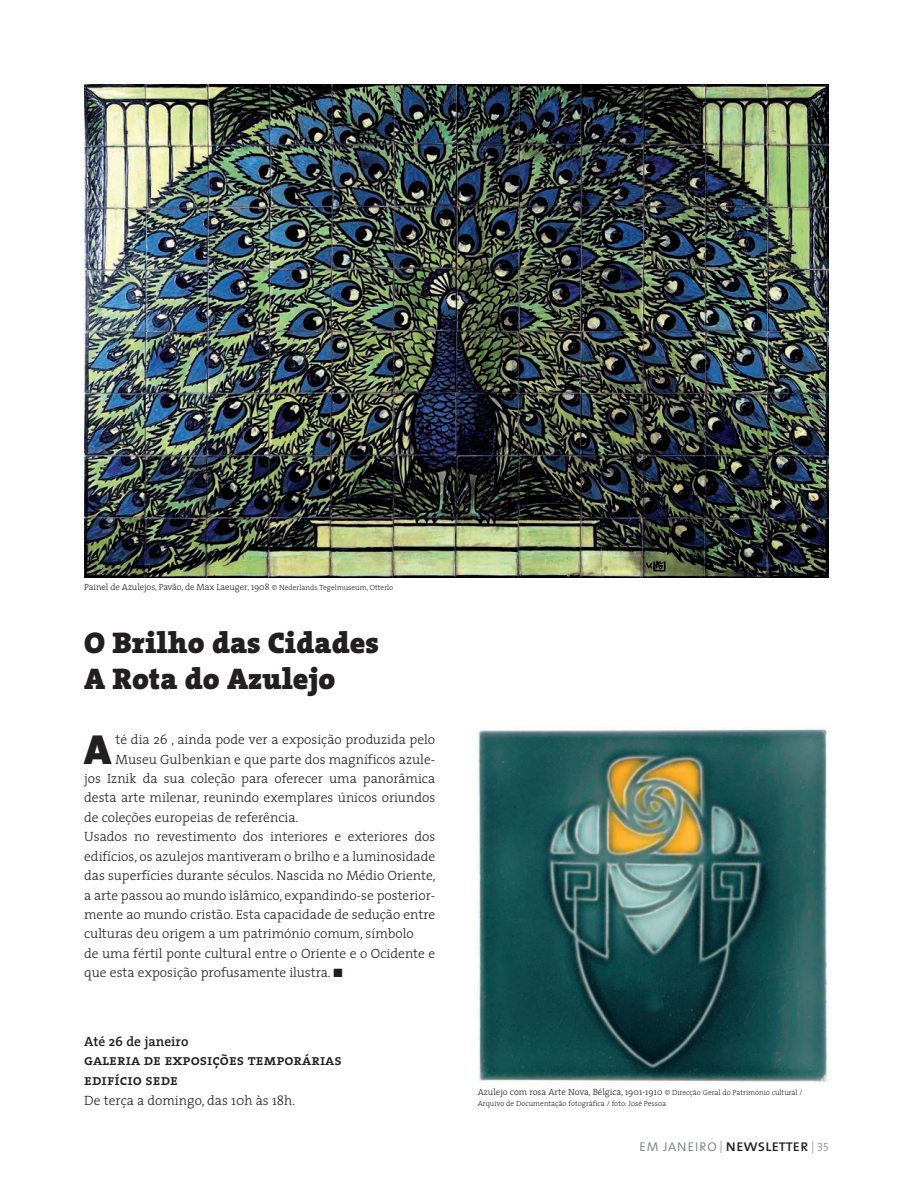
<style>
.page{position:relative;width:913px;height:1189px;background:#fff}
.page>*{position:absolute;margin:0;border:0;box-sizing:border-box;transform-origin:0 0}
.t1{font:42.3px "The Sans Black Caps";color:#231f20}
.t2{font:900 30px/36px "The Serif";color:#231f20}
.t3{font:16.5px "The Mix Caps";letter-spacing:-.01em;color:#231f20}
.t4{font:15px/19.4px "The Serif Semi Bold Caps";color:#231f20}
.t5{font:300 13.5px "The Serif";color:#231f20}
.t6{font:600 13.5px "The Serif";color:#231f20}
.t7{font:300 9px "The Serif";letter-spacing:-.01em;color:#231f20}
.t8{font:300 7.5px "The Serif";color:#231f20}
.s1{font-size:7.5px}
.s2{font-family:"The Mix Light Caps";color:#808285}
.s3{font-family:"The Serif Light Caps";font-size:12px;color:#808285}
</style>
<div class="page">
<img style="left:477px;top:727px;width:351px;height:355px">
<img style="left:84px;top:84px;width:744px;height:493px">
<p class="t7" style="left:84px;top:580px;width:310px">Painel de Azulejos, Pavão, de Max Laeuger, 1908 <span class="s1">© Nederlands Tegelmuseum, Otterlo</span></p>
<h2 class="t2" style="left:84px;top:624px;width:296px">O Brilho das Cidades<br>A Rota do Azulejo</h2>
<h1 class="t1" style="left:84px;top:713px;width:29px">A</h1>
<p class="t5" style="left:115px;top:728px;width:321px">té dia 26 , ainda pode ver a exposição produzida pelo</p>
<p class="t5" style="left:115px;top:748px;width:321px">Museu Gulbenkian e que parte dos magníficos azule-</p>
<p class="t5" style="left:84px;top:767px;width:352px">jos Iznik da sua coleção para oferecer uma panorâmica</p>
<p class="t5" style="left:84px;top:787px;width:352px">desta arte milenar, reunindo exemplares únicos oriundos</p>
<p class="t5" style="left:84px;top:806px;width:216px">de coleções europeias de referência.</p>
<p class="t5" style="left:84px;top:825px;width:352px">Usados no revestimento dos interiores e exteriores dos</p>
<p class="t5" style="left:84px;top:845px;width:352px">edifícios, os azulejos mantiveram o brilho e a luminosidade</p>
<p class="t5" style="left:84px;top:864px;width:353px">das superfícies durante séculos. Nascida no Médio Oriente,</p>
<p class="t5" style="left:84px;top:884px;width:352px">a arte passou ao mundo islâmico, expandindo-se posterior-</p>
<p class="t5" style="left:84px;top:903px;width:352px">mente ao mundo cristão. Esta capacidade de sedução entre</p>
<p class="t5" style="left:84px;top:923px;width:331px">culturas deu origem a um património comum, símbolo</p>
<p class="t5" style="left:84px;top:942px;width:352px">de uma fértil ponte cultural entre o Oriente e o Ocidente e</p>
<p class="t5" style="left:84px;top:961px;width:260px">que esta exposição profusamente ilustra. ■</p>
<p class="t6" style="left:84px;top:1030px;width:106px">Até 26 de janeiro</p>
<p class="t4" style="left:84px;top:1050px;width:259px">galeria de exposições temporárias edifício sede</p>
<p class="t5" style="left:84px;top:1089px;width:212px">De terça a domingo, das 10h às 18h.</p>
<p class="t7" style="left:477px;top:1084px;width:326px">Azulejo com rosa Arte Nova, Bélgica, 1901-1910 <span class="s1">© Direcção Geral do Património cultural /</span></p>
<p class="t8" style="left:477px;top:1097px;width:190px">Arquivo de Documentação fotográfica / foto: José Pessoa</p>
<p class="t3" style="left:638px;top:1131px;width:191px"><span class="s2">em janeiro</span> <span class="s3">|</span> newsletter <span class="s3">| 35</span></p>
</div>
